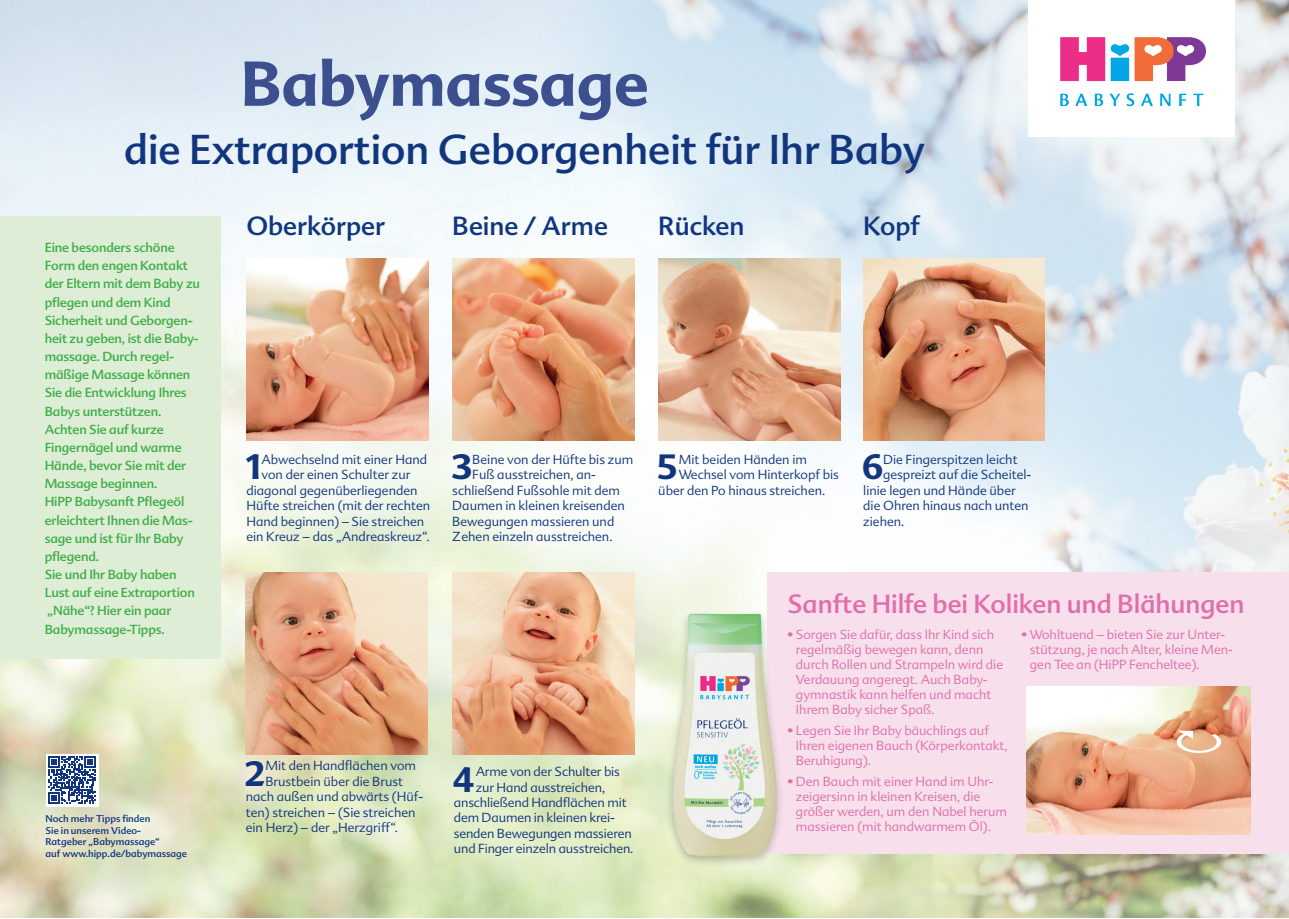
<style>
.page{position:relative;width:1289px;height:919px;background:#fff}
.page>*{position:absolute;margin:0;border:0;box-sizing:border-box;transform-origin:0 0}
.t1{font:700 61.65px "Advert Pro";color:#3c508f}
.t2{font:40.65px "Advert Pro";color:#11367e}
.t3{font:700 34.2px "Advert Pro";color:#11367e}
.t4{font:25.65px "Advert Pro";color:#e16eab}
.t5{font:25.65px "Advert Pro";color:#11367e}
.t6{font:300 12.75px "Advert Pro";color:#11367e}
.t7{font:300 12.75px/15px "Advert Pro";color:#e16eab}
.t8{font:12.75px/18.1px "Advert Pro";letter-spacing:-.01em;color:#40ae49}
.t9{font:9.6px/11.7px "Advert Pro";color:#11367e}
</style>
<div class="page">
<img style="left:0;top:0;width:1288px;height:917px">
<div style="left:0;top:216px;width:220px;height:442px;background:#deeed6"></div>
<div style="left:1028px;top:0;width:206px;height:136px;background:#fff"></div>
<img style="left:1060px;top:37px;width:146px;height:70px">
<img style="left:863px;top:258px;width:181px;height:182px">
<img style="left:658px;top:258px;width:182px;height:182px">
<img style="left:246px;top:258px;width:182px;height:182px">
<img style="left:245px;top:572px;width:182px;height:182px">
<img style="left:452px;top:258px;width:182px;height:182px">
<img style="left:452px;top:572px;width:182px;height:182px">
<div style="left:767px;top:572px;width:521px;height:282px;background:#f7dfeb"></div>
<img style="left:1026px;top:686px;width:224px;height:148px">
<div style="left:46px;top:753px;width:52px;height:53px;background:#fff"></div>
<svg style="left:48px;top:756px;width:48px;height:47px"></svg>
<img style="left:645px;top:572px;width:164px;height:326px">
<svg style="left:1176px;top:730px;width:45px;height:22px"></svg>
<h1 class="t1" style="left:241px;top:43px;width:409px">Babymassage</h1>
<h2 class="t2" style="left:124px;top:123px;width:802px">die Extraportion Geborgenheit für Ihr Baby</h2>
<p class="t8" style="left:45px;top:238px;width:157px">Eine besonders schöne<br>Form den engen Kontakt der Eltern mit dem Baby zu pflegen und dem Kind<br>Sicherheit und Geborgen&shy;heit zu geben, ist die Baby&shy;massage. Durch regel&shy;mäßige Massage können<br>Sie die Entwicklung Ihres<br>Babys unterstützen.<br>Achten Sie auf kurze<br>Fingernägel und warme<br>Hände, bevor Sie mit der<br>Massage beginnen.<br>HiPP Babysanft Pflegeöl erleichtert Ihnen die Mas&shy;sage und ist für Ihr Baby pflegend.<br>Sie und Ihr Baby haben<br>Lust auf eine Extraportion „Nähe“? Hier ein paar<br>Babymassage-Tipps.</p>
<p class="t9" style="left:46px;top:812px;width:143px">Noch mehr Tipps finden<br>Sie in unserem Video-<br>Ratgeber „Babymassage“<br>auf www.hipp.de/babymassage</p>
<h3 class="t5" style="left:246px;top:210px;width:140px">Oberkörper</h3>
<h3 class="t5" style="left:452px;top:210px;width:157px">Beine / Arme</h3>
<h3 class="t5" style="left:658px;top:210px;width:88px">Rücken</h3>
<h3 class="t5" style="left:863px;top:210px;width:58px">Kopf</h3>
<h3 class="t3" style="left:246px;top:444px;width:17px">1</h3>
<p class="t6" style="left:261px;top:451px;width:167px">Abwechselnd mit einer Hand</p>
<p class="t6" style="left:261px;top:467px;width:150px">von der einen Schulter zur</p>
<p class="t6" style="left:246px;top:482px;width:173px">diagonal gegenüberliegenden</p>
<p class="t6" style="left:246px;top:498px;width:185px">Hüfte streichen (mit der rechten</p>
<p class="t6" style="left:246px;top:513px;width:179px">Hand beginnen) – Sie streichen</p>
<p class="t6" style="left:246px;top:528px;width:185px">ein Kreuz – das „Andreaskreuz“.</p>
<h3 class="t3" style="left:451px;top:444px;width:22px">3</h3>
<p class="t6" style="left:472px;top:451px;width:162px">Beine von der Hüfte bis zum</p>
<p class="t6" style="left:472px;top:467px;width:125px">Fuß ausstreichen, an-</p>
<p class="t6" style="left:452px;top:482px;width:169px">schließend Fußsohle mit dem</p>
<p class="t6" style="left:452px;top:498px;width:174px">Daumen in kleinen kreisenden</p>
<p class="t6" style="left:452px;top:513px;width:164px">Bewegungen massieren und</p>
<p class="t6" style="left:452px;top:528px;width:162px">Zehen einzeln ausstreichen.</p>
<h3 class="t3" style="left:244px;top:751px;width:22px">2</h3>
<p class="t6" style="left:265px;top:758px;width:152px">Mit den Handflächen vom</p>
<p class="t6" style="left:265px;top:773px;width:139px">Brustbein über die Brust</p>
<p class="t6" style="left:246px;top:788px;width:179px">nach außen und abwärts (Hüf-</p>
<p class="t6" style="left:246px;top:804px;width:171px">ten) streichen – (Sie streichen</p>
<p class="t6" style="left:246px;top:819px;width:154px">ein Herz) – der „Herzgriff“.</p>
<h3 class="t3" style="left:453px;top:756px;width:22px">4</h3>
<p class="t6" style="left:475px;top:763px;width:146px">Arme von der Schulter bis</p>
<p class="t6" style="left:475px;top:779px;width:131px">zur Hand ausstreichen,</p>
<p class="t6" style="left:454px;top:794px;width:174px">anschließend Handflächen mit</p>
<p class="t6" style="left:454px;top:809px;width:162px">dem Daumen in kleinen krei-</p>
<p class="t6" style="left:454px;top:825px;width:179px">senden Bewegungen massieren</p>
<p class="t6" style="left:454px;top:840px;width:181px">und Finger einzeln ausstreichen.</p>
<h3 class="t3" style="left:657px;top:444px;width:22px">5</h3>
<p class="t6" style="left:678px;top:451px;width:130px">Mit beiden Händen im</p>
<p class="t6" style="left:678px;top:467px;width:162px">Wechsel vom Hinterkopf bis</p>
<p class="t6" style="left:658px;top:482px;width:169px">über den Po hinaus streichen.</p>
<h3 class="t3" style="left:862px;top:444px;width:22px">6</h3>
<p class="t6" style="left:883px;top:451px;width:136px">Die Fingerspitzen leicht</p>
<p class="t6" style="left:883px;top:467px;width:150px">gespreizt auf die Scheitel-</p>
<p class="t6" style="left:863px;top:482px;width:154px">linie legen und Hände über</p>
<p class="t6" style="left:863px;top:498px;width:167px">die Ohren hinaus nach unten</p>
<p class="t6" style="left:863px;top:513px;width:43px">ziehen.</p>
<h3 class="t4" style="left:787px;top:587px;width:458px">Sanfte Hilfe bei Koliken und Blähungen</h3>
<p class="t7" style="left:796px;top:627px;width:209px;text-indent:-8px">• Sorgen Sie dafür, dass Ihr Kind sich regelmäßig bewegen kann, denn durch Rollen und Strampeln wird die<br>Verdauung angeregt. Auch Baby&shy;gymnastik kann helfen und macht<br>Ihrem Baby sicher Spaß.</p>
<p class="t7" style="left:796px;top:722px;width:213px;text-indent:-8px">• Legen Sie Ihr Baby bäuchlings auf<br>Ihren eigenen Bauch (Körperkontakt,<br>Beruhigung).</p>
<p class="t7" style="left:796px;top:773px;width:213px;text-indent:-8px">• Den Bauch mit einer Hand im Uhr&shy;zeigersinn in kleinen Kreisen, die größer werden, um den Nabel herum massieren (mit handwarmem Öl).</p>
<p class="t7" style="left:1029px;top:627px;width:204px;text-indent:-8px">• Wohltuend – bieten Sie zur Unter&shy;stützung, je nach Alter, kleine Men&shy;gen Tee an (HiPP Fencheltee).</p>
</div>
